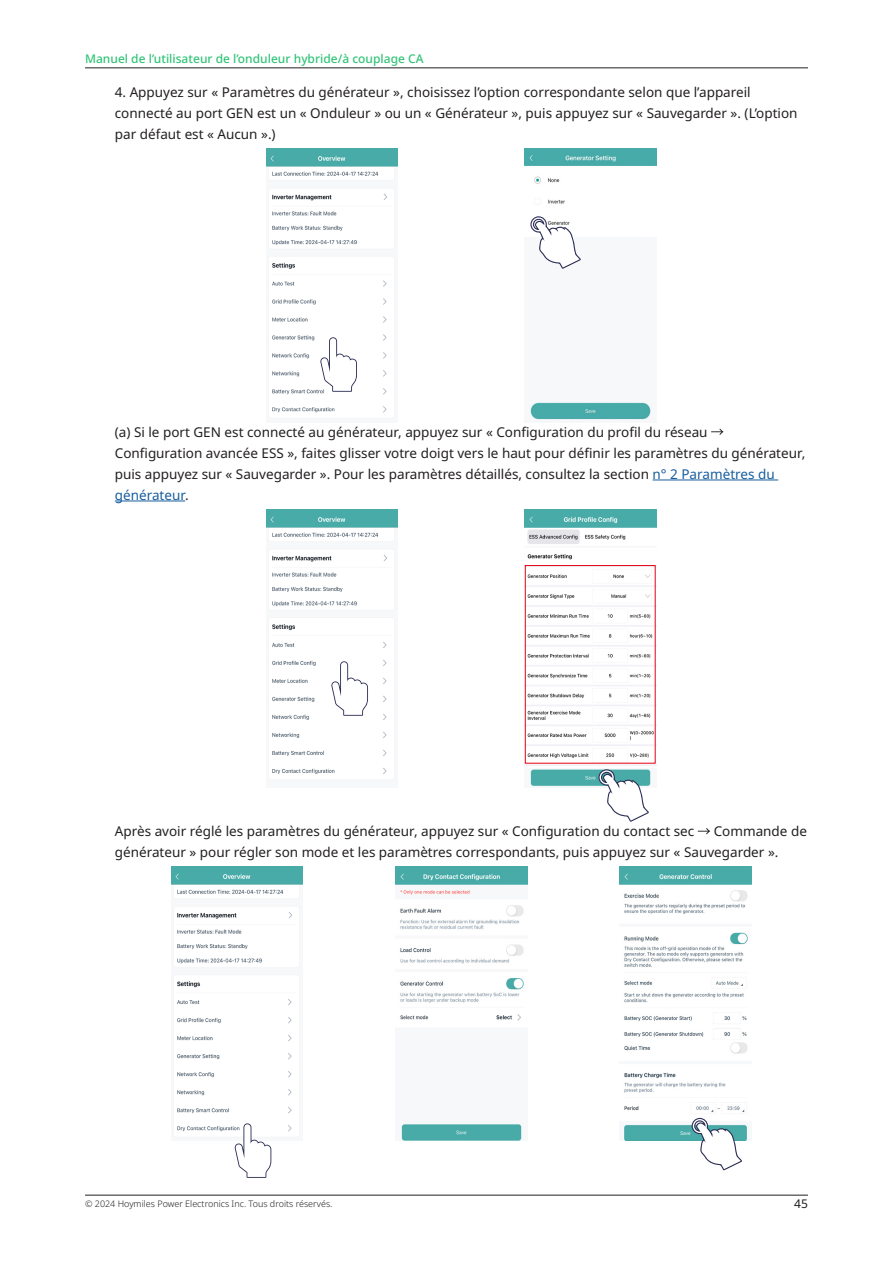
<style>
.page{position:relative;width:893px;height:1263px;background:#fff}
.page>*{position:absolute;margin:0;border:0;box-sizing:border-box;transform-origin:0 0}
.Body{font:13.5px/21px "Noto Sans";color:#231f20}
.t1{font:500 12px "Noto Sans";color:#31c477}
.t2{font:12px "Noto Sans";color:#231f20}
.t3{font:300 9px "Noto Sans";color:#231f20}
.s1{color:#175d9e}
</style>
<div class="page">
<hr style="left:85px;top:68px;width:723px;height:1px;background:#231f20">
<hr style="left:85px;top:1195px;width:723px;height:1px;background:#231f20">
<hr style="left:653px;top:480px;width:125px;height:1px;background:#175d9e">
<hr style="left:115px;top:501px;width:70px;height:1px;background:#175d9e">
<img style="left:267px;top:148px;width:131px;height:270px">
<img style="left:524px;top:148px;width:132px;height:272px">
<svg style="left:320px;top:337px;width:37px;height:55px"></svg>
<svg style="left:530px;top:216px;width:51px;height:53px"></svg>
<svg style="left:711px;top:429px;width:13px;height:6px"></svg>
<img style="left:267px;top:509px;width:131px;height:271px">
<img style="left:524px;top:509px;width:132px;height:278px">
<div style="left:525px;top:565px;width:131px;height:198px;border:1px solid #e60012"></div>
<svg style="left:331px;top:661px;width:37px;height:55px"></svg>
<svg style="left:598px;top:769px;width:51px;height:53px"></svg>
<svg style="left:698px;top:828px;width:12px;height:6px"></svg>
<img style="left:171px;top:866px;width:131px;height:271px">
<img style="left:395px;top:866px;width:132px;height:275px">
<img style="left:620px;top:866px;width:132px;height:275px">
<svg style="left:235px;top:1123px;width:36px;height:55px"></svg>
<svg style="left:692px;top:1118px;width:50px;height:52px"></svg>
<p class="t1" style="left:85px;top:50px;width:340px">Manuel de l’utilisateur de l’onduleur hybride/à couplage CA</p>
<p class="Body" style="left:115px;top:82px;width:684px">4. Appuyez sur « Paramètres du générateur », choisissez l’option correspondante selon que l’appareil connecté au port GEN est un « Onduleur » ou un « Générateur », puis appuyez sur « Sauvegarder ». (L’option par défaut est « Aucun ».)</p>
<p class="Body" style="left:115px;top:421px;width:692px">(a) Si le port GEN est connecté au générateur, appuyez sur « Configuration du profil du réseau<br>Configuration avancée ESS », faites glisser votre doigt vers le haut pour définir les paramètres du générateur, puis appuyez sur « Sauvegarder ». Pour les paramètres détaillés, consultez la section <span class="s1">n° 2 Paramètres du générateur</span>.</p>
<p class="Body" style="left:115px;top:821px;width:581px">Après avoir réglé les paramètres du générateur, appuyez sur « Configuration du contact sec</p>
<p class="Body" style="left:115px;top:821px;width:694px;text-indent:599px">Commande de générateur » pour régler son mode et les paramètres correspondants, puis appuyez sur « Sauvegarder ».</p>
<p class="t3" style="left:85px;top:1197px;width:249px">© 2024 Hoymiles Power Electronics Inc. Tous droits réservés.</p>
<p class="t2" style="left:794px;top:1195px;width:15px">45</p>
</div>
